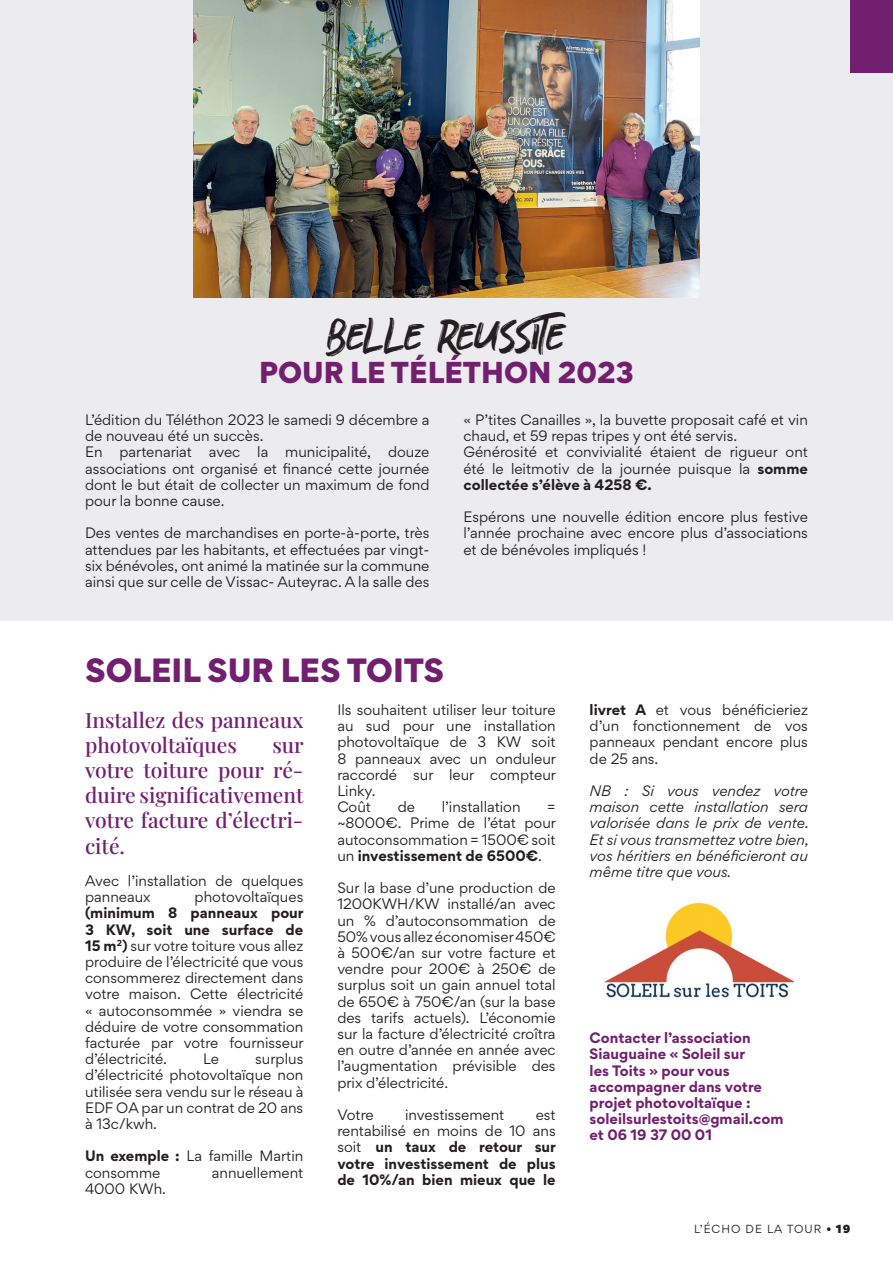
<style>
.page{position:relative;width:893px;height:1263px;background:#fff}
.page>*{position:absolute;margin:0;border:0;box-sizing:border-box;transform-origin:0 0}
.t1{font:45px "Grotters";letter-spacing:-.02em;color:#231f20}
.t2{font:900 30px "Gordita";color:#721f70}
.t3{font:900 27px "Gordita";color:#721f70}
.t4{font:500 21px/25.2px "Playfair Display";color:#721f70}
.t5{font:13.5px/16.2px "Gordita";color:#231f20;text-align:justify}
.t6{font:italic 13.5px/16.2px "Gordita";color:#231f20;text-align:justify}
.t7{font:700 13.5px/16.2px "Gordita";color:#721f70}
.t8{font:700 13.5px/16.2px "Gordita";color:#231f20;text-align:justify}
.t9{font:10.5px "Gordita";letter-spacing:.1em;color:#231f20}
.s1{font-weight:700}
.s2{font-weight:400}
.s3{font-weight:900}
</style>
<div class="page">
<div style="left:0;top:0;width:893px;height:621px;background:#ececee"></div>
<div style="left:850px;top:0;width:43px;height:72px;background:#721f70"></div>
<img style="left:193px;top:0;width:507px;height:298px">
<img style="left:604px;top:902px;width:190px;height:96px">
<h1 class="t1" style="left:326px;top:311px;width:242px">BELLE REUSSITE</h1>
<h3 class="t3" style="left:259px;top:350px;width:376px">POUR LE TÉLÉTHON 2023</h3>
<p class="t5" style="left:85px;top:411px;width:346px;text-align:left">L’édition du Téléthon 2023 le samedi 9 décembre a de nouveau été un succès.<br>En</p>
<p class="t5" style="left:119px;top:444px;width:74px">partenariat</p>
<p class="t5" style="left:209px;top:444px;width:33px">avec</p>
<p class="t5" style="left:257px;top:444px;width:13px">la</p>
<p class="t5" style="left:285px;top:444px;width:87px">municipalité,</p>
<p class="t5" style="left:85px;top:444px;width:346px;text-indent:303px">douze associations ont organisé et financé cette journée dont le but était de collecter un maximum de fond pour la bonne cause.</p>
<p class="t5" style="left:85px;top:525px;width:346px">Des ventes de marchandises en porte-à-porte, très attendues par les habitants, et effectuées par vingt&shy;six bénévoles, ont animé la matinée sur la commune ainsi que sur celle de Vissac- Auteyrac. A la salle des</p>
<p class="t5" style="left:463px;top:411px;width:346px;text-align:left">« P’tites Canailles », la buvette proposait café et vin chaud, et 59 repas tripes y ont été servis.<br>Générosité et convivialité étaient de rigueur ont été le leitmotiv de la journée puisque la <span class="s1">somme collectée s’élève à 4258 €.</span></p>
<p class="t5" style="left:463px;top:508px;width:346px">Espérons une nouvelle édition encore plus festive l’année prochaine avec encore plus d’associations et de bénévoles impliqués !</p>
<h2 class="t2" style="left:85px;top:645px;width:361px">SOLEIL SUR LES TOITS</h2>
<h3 class="t4" style="left:85px;top:705px;width:220px">Installez des panneaux photovoltaïques</h3>
<h3 class="t4" style="left:85px;top:730px;width:220px;text-align:justify;text-indent:187px">sur votre toiture pour ré&shy;duire significativement votre facture d’électri&shy;cité.</h3>
<p class="t5" style="left:85px;top:872px;width:220px">Avec l’installation de quelques panneaux</p>
<p class="t5" style="left:195px;top:888px;width:110px">photovoltaïques</p>
<p class="t5" style="left:85px;top:905px;width:220px"><span class="s1">(minimum 8 panneaux pour 3 KW, soit une surface de 15 m</span><sup>2</sup><span class="s1">)</span> sur votre toiture vous allez produire de l’électricité que vous consommerez directement dans votre maison. Cette électricité « autoconsommée » viendra se déduire de votre consommation facturée par votre fournisseur d’électricité.</p>
<p class="t5" style="left:85px;top:1050px;width:220px;text-indent:170px">surplus d’électricité photovoltaïque non utilisée sera vendu sur le réseau à EDF OA par un contrat de 20 ans à 13c/kwh.</p>
<p class="t5" style="left:85px;top:1148px;width:220px"><span class="s1">Un exemple :</span> La famille Martin consomme</p>
<p class="t5" style="left:203px;top:1050px;width:17px">Le</p>
<p class="t5" style="left:212px;top:1164px;width:93px">annuellement</p>
<p class="t5" style="left:85px;top:1180px;width:82px">4000 KWh.</p>
<p class="t5" style="left:337px;top:701px;width:220px;text-align:left">Ils souhaitent utiliser leur toiture au sud pour une installation photovoltaïque de 3 KW soit<br>8 panneaux avec un onduleur raccordé sur leur compteur<br>Linky.<br>Coût</p>
<p class="t5" style="left:398px;top:799px;width:19px">de</p>
<p class="t5" style="left:442px;top:799px;width:80px">l’installation</p>
<p class="t5" style="left:337px;top:799px;width:220px;text-indent:210px">= ~8000€. Prime de l’état pour autoconsommation = 1500€ soit un <span class="s1">investissement de 6500€</span>.</p>
<p class="t5" style="left:337px;top:880px;width:220px">Sur la base d’une production de 1200KWH/KW installé/an avec un % d’autoconsommation de 50% vous allez économiser 450€ à 500€/an sur votre facture et vendre pour 200€ à 250€ de surplus soit un gain annuel total de 650€ à 750€/an (sur la base des tarifs actuels). L’économie sur la facture d’électricité croîtra en outre d’année en année avec l’augmentation prévisible des prix d’électricité.</p>
<p class="t5" style="left:337px;top:1106px;width:38px">Votre</p>
<p class="t5" style="left:405px;top:1106px;width:101px">investissement</p>
<p class="t8" style="left:337px;top:1106px;width:220px;text-indent:198px"><span class="s2">est rentabilisé en moins de 10 ans soit</span> un taux de retour sur votre investissement de plus de 10%/an bien mieux que le</p>
<p class="t5" style="left:590px;top:701px;width:220px"><span class="s1">livret A</span> et vous bénéficieriez d’un fonctionnement de vos panneaux pendant encore plus de 25 ans.</p>
<p class="t6" style="left:590px;top:782px;width:221px">NB : Si vous vendez votre maison cette installation sera valorisée dans le prix de vente.<br>Et si vous transmettez votre bien, vos héritiers en bénéficieront au même titre que vous.</p>
<p class="t7" style="left:590px;top:1029px;width:195px">Contacter l’association<br>Siauguaine « Soleil sur<br>les Toits » pour vous accompagner dans votre projet photovoltaïque : soleilsurlestoits@gmail.com et 06 19 37 00 01</p>
<p class="t9" style="left:694px;top:1221px;width:158px">L’ÉCHO DE LA TOUR <span class="s3">• 19</span></p>
</div>
